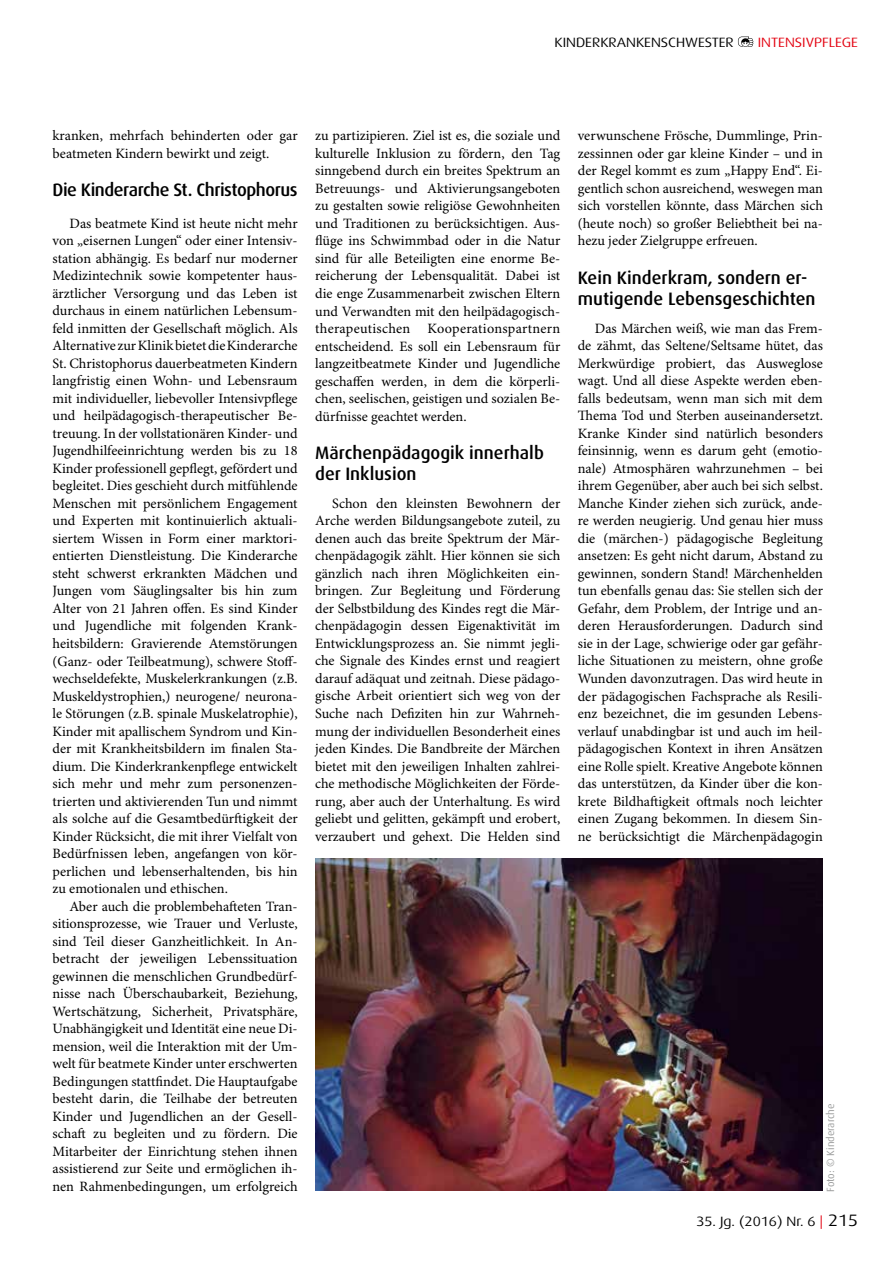
<style>
.page{position:relative;width:893px;height:1263px;background:#fff}
.page>*{position:absolute;margin:0;border:0;box-sizing:border-box;transform-origin:0 0}
.t1{font:500 18px/21.6px "Dax OT";color:#000}
.t2{font:500 18px "Dax OT";letter-spacing:-.025em;color:#000}
.t3{font:14.25px/17.5px "Minion Pro";color:#000;text-align:justify}
.t4{font:13.5px "Dax Wide";color:#000}
.t5{font:13.5px "Dax Wide";color:#e3000f}
.t6{font:10.5px "Dax OT";color:#9c9d9d}
.s1{color:#e3000f}
.s2{font-size:16.5px}
</style>
<div class="page">
<svg style="left:738px;top:37px;width:15px;height:10px"></svg>
<img style="left:315px;top:858px;width:508px;height:333px">
<p class="t4" style="left:555px;top:35px;width:181px">KINDERKRANKENSCHWESTER</p>
<p class="t5" style="left:758px;top:35px;width:102px">INTENSIVPFLEGE</p>
<p class="t3" style="left:53px;top:127px;width:247px">kranken, mehrfach behinderten oder gar beatmeten Kindern bewirkt und zeigt.</p>
<p class="t2" style="left:53px;top:178px;width:247px">Die Kinderarche St. Christophorus</p>
<p class="t3" style="left:53px;top:215px;width:247px;text-indent:17px">Das beatmete Kind ist heute nicht mehr von „eisernen Lungen“ oder einer Intensiv&shy;station abhängig. Es bedarf nur moderner Medizintechnik sowie kompetenter haus&shy;ärztlicher Versorgung und das Leben ist durchaus in einem natürlichen Lebensum&shy;feld inmitten der Gesellschaft möglich. Als Alternative zur Klinik bietet die Kinderarche St. Christophorus dauerbeatmeten Kindern langfristig einen Wohn- und Lebensraum mit individueller, liebevoller Intensivpflege und heilpädagogisch-therapeutischer Be&shy;treuung. In der vollstationären Kinder- und Jugendhilfeeinrichtung werden bis zu 18<br>Kinder professionell gepflegt, gefördert und begleitet. Dies geschieht durch mitfühlende Menschen mit persönlichem Engagement und Experten mit kontinuierlich aktuali&shy;siertem Wissen in Form einer marktori&shy;entierten Dienstleistung. Die Kinderarche steht schwerst erkrankten Mädchen und Jungen vom Säuglingsalter bis hin zum Alter von 21 Jahren offen. Es sind Kinder und Jugendliche mit folgenden Krank&shy;heitsbildern: Gravierende Atemstörungen (Ganz- oder Teilbeatmung), schwere Stoff&shy;wechseldefekte, Muskelerkrankungen (z.B.<br>Muskeldystrophien,) neurogene/ neurona&shy;le Störungen (z.B. spinale Muskelatrophie), Kinder mit apallischem Syndrom und Kin&shy;der mit Krankheitsbildern im finalen Sta&shy;dium. Die Kinderkrankenpflege entwickelt sich mehr und mehr zum personenzen&shy;trierten und aktivierenden Tun und nimmt als solche auf die Gesamtbedürftigkeit der Kinder Rücksicht, die mit ihrer Vielfalt von Bedürfnissen leben, angefangen von kör&shy;perlichen und lebenserhaltenden, bis hin zu emotionalen und ethischen.</p>
<p class="t3" style="left:53px;top:898px;width:247px;text-indent:17px">Aber auch die problembehafteten Tran&shy;sitionsprozesse, wie Trauer und Verluste, sind Teil dieser Ganzheitlichkeit. In An&shy;betracht der jeweiligen Lebenssituation gewinnen die menschlichen Grundbedürf&shy;nisse nach Überschaubarkeit, Beziehung, Wertschätzung, Sicherheit, Privatsphäre, Unabhängigkeit und Identität eine neue Di&shy;mension, weil die Interaktion mit der Um&shy;welt für beatmete Kinder unter erschwerten Bedingungen stattfindet. Die Hauptaufgabe besteht darin, die Teilhabe der betreuten Kinder und Jugendlichen an der Gesell&shy;schaft zu begleiten und zu fördern. Die Mitarbeiter der Einrichtung stehen ihnen assistierend zur Seite und ermöglichen ih&shy;nen Rahmenbedingungen, um erfolgreich</p>
<p class="t3" style="left:315px;top:128px;width:247px">zu partizipieren. Ziel ist es, die soziale und kulturelle Inklusion zu fördern, den Tag sinngebend durch ein breites Spektrum an Betreuungs- und Aktivierungsangeboten zu gestalten sowie religiöse Gewohnheiten und Traditionen zu berücksichtigen. Aus&shy;flüge ins Schwimmbad oder in die Natur sind für alle Beteiligten eine enorme Be&shy;reicherung der Lebensqualität. Dabei ist die enge Zusammenarbeit zwischen Eltern und Verwandten mit den heilpädagogisch&shy;therapeutischen Kooperationspartnern entscheidend. Es soll ein Lebensraum für langzeitbeatmete Kinder und Jugendliche geschaffen werden, in dem die körperli&shy;chen, seelischen, geistigen und sozialen Be&shy;dürfnisse geachtet werden.</p>
<p class="t1" style="left:315px;top:442px;width:230px">Märchenpädagogik innerhalb der Inklusion</p>
<p class="t3" style="left:315px;top:495px;width:247px;text-indent:17px">Schon den kleinsten Bewohnern der Arche werden Bildungsangebote zuteil, zu denen auch das breite Spektrum der Mär&shy;chenpädagogik zählt. Hier können sie sich gänzlich nach ihren Möglichkeiten ein&shy;bringen. Zur Begleitung und Förderung der Selbstbildung des Kindes regt die Mär&shy;chenpädagogin dessen Eigenaktivität im Entwicklungsprozess an. Sie nimmt jegli&shy;che Signale des Kindes ernst und reagiert darauf adäquat und zeitnah. Diese pädago&shy;gische Arbeit orientiert sich weg von der Suche nach Defiziten hin zur Wahrneh&shy;mung der individuellen Besonderheit eines jeden Kindes. Die Bandbreite der Märchen bietet mit den jeweiligen Inhalten zahlrei&shy;che methodische Möglichkeiten der Förde&shy;rung, aber auch der Unterhaltung. Es wird geliebt und gelitten, gekämpft und erobert, verzaubert und gehext. Die Helden sind</p>
<p class="t3" style="left:578px;top:127px;width:247px">verwunschene Frösche, Dummlinge, Prin&shy;zessinnen oder gar kleine Kinder – und in der Regel kommt es zum „Happy End“. Ei&shy;gentlich schon ausreichend, weswegen man sich vorstellen könnte, dass Märchen sich (heute noch) so großer Beliebtheit bei na&shy;hezu jeder Zielgruppe erfreuen.</p>
<p class="t1" style="left:578px;top:267px;width:239px">Kein Kinderkram, sondern er&shy;mutigende Lebensgeschichten</p>
<p class="t3" style="left:578px;top:320px;width:247px;text-indent:17px">Das Märchen weiß, wie man das Frem&shy;de zähmt, das Seltene/Seltsame hütet, das Merkwürdige probiert, das Ausweglose wagt. Und all diese Aspekte werden eben&shy;falls bedeutsam, wenn man sich mit dem Thema Tod und Sterben auseinandersetzt.<br>Kranke Kinder sind natürlich besonders feinsinnig, wenn es darum geht (emotio&shy;nale) Atmosphären wahrzunehmen – bei ihrem Gegenüber, aber auch bei sich selbst.<br>Manche Kinder ziehen sich zurück, ande&shy;re werden neugierig. Und genau hier muss die (märchen-) pädagogische Begleitung ansetzen: Es geht nicht darum, Abstand zu gewinnen, sondern Stand! Märchenhelden tun ebenfalls genau das: Sie stellen sich der Gefahr, dem Problem, der Intrige und an&shy;deren Herausforderungen. Dadurch sind sie in der Lage, schwierige oder gar gefähr&shy;liche Situationen zu meistern, ohne große Wunden davonzutragen. Das wird heute in der pädagogischen Fachsprache als Resili&shy;enz bezeichnet, die im gesunden Lebens&shy;verlauf unabdingbar ist und auch im heil&shy;pädagogischen Kontext in ihren Ansätzen eine Rolle spielt. Kreative Angebote können das unterstützen, da Kinder über die kon&shy;krete Bildhaftigkeit oftmals noch leichter einen Zugang bekommen. In diesem Sin&shy;ne berücksichtigt die Märchenpädagogin</p>
<p class="t6" style="left:824px;top:1192px;width:90px;rotate:-90deg">Foto: © Kinderarche</p>
<p class="t4" style="left:696px;top:1213px;width:163px">35. Jg. (2016) Nr. 6 <span class="s1">|</span> <span class="s2">215</span></p>
</div>
